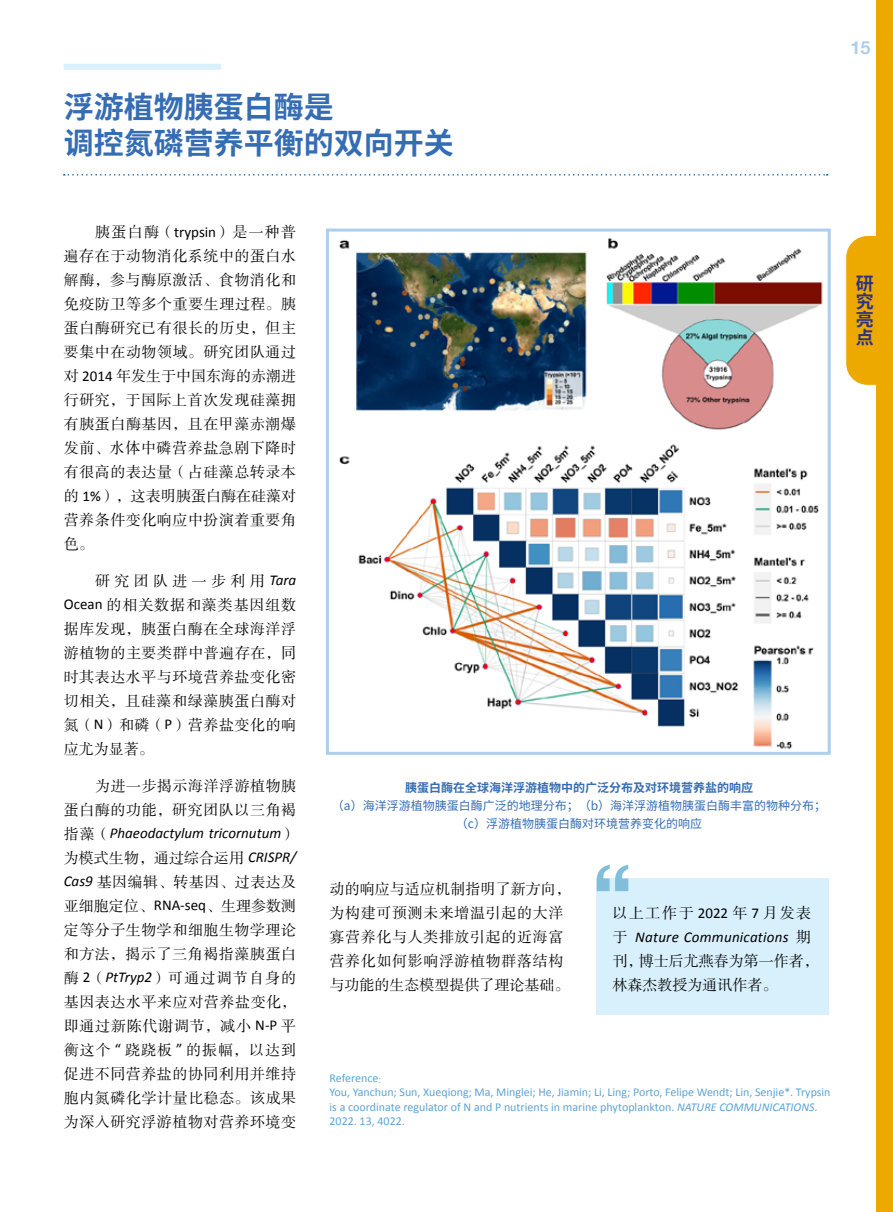
<style>
.page{position:relative;width:893px;height:1212px;background:#fff}
.page>*{position:absolute;margin:0;border:0;box-sizing:border-box;transform-origin:0 0}
.t1{font:700 30px/36px "Source Han Sans CN";color:#356db5}
.t2{font:700 18px/18px "Source Han Sans CN";color:#2c3384;text-align:justify}
.t3{font:700 18px "Helvetica Neue";color:#accfee}
.t4{font:15px/24px "FZSSJW GB1 0";letter-spacing:.035em;color:#000;text-align:justify}
.t5{font:italic 15px "Calibri";color:#000}
.t6{font:15px/24px "FZSSJW GB1 0";color:#000}
.t7{font:15px "FZSSJW GB1 0";letter-spacing:.105em;color:#000}
.t8{font:12px/14.4px "Calibri";color:#5da4d4}
.t9{font:12px/18px "Source Han Sans CN";color:#356db5;text-align:center}
.t10{font:700 12px "Source Han Sans CN";color:#356db5}
.s1{font-family:"Calibri"}
.s2{font-family:"Calibri";font-style:italic}
.s3{font-family:"FZSSJW GB1 0";font-style:normal}
.s4{font-family:"Adobe Song Std";font-weight:300}
.s5{font-style:italic}
</style>
<div class="page">
<div style="left:876px;top:0;width:17px;height:1212px;background:#eea900"></div>
<svg style="left:846px;top:236px;width:30px;height:149px;background:#eead0d"></svg>
<svg style="left:64px;top:174px;width:764px;height:2px"></svg>
<div style="left:64px;top:64px;width:157px;height:6px;background:#d8effc"></div>
<div style="left:597px;top:878px;width:232px;height:136px;background:#d8effc"></div>
<svg style="left:597px;top:865px;width:31px;height:26px"></svg>
<img style="left:339px;top:237px;width:484px;height:512px">
<div style="left:326px;top:229px;width:505px;height:526px;border:3px solid #accfee"></div>
<h1 class="t1" style="left:64px;top:89px;width:392px">浮游植物胰蛋白酶是<br>调控氮磷营养平衡的双向开关</h1>
<p class="t3" style="left:850px;top:34px;width:22px">15</p>
<p class="t4" style="left:64px;top:221px;width:234px;text-indent:32px">胰蛋白酶（<span class="s1">trypsin</span>）是一种普遍存在于动物消化系统中的蛋白水解酶，参与酶原激活、食物消化和免疫防卫等多个重要生理过程。胰蛋白酶研究已有很长的历史，但主要集中在动物领域。研究团队通过对 <span class="s1">2014</span> 年发生于中国东海的赤潮进行研究，于国际上首次发现硅藻拥有胰蛋白酶基因，且在甲藻赤潮爆发前、水体中磷营养盐急剧下降时有很高的表达量（占硅藻总转录本的 <span class="s1">1%</span>），这表明胰蛋白酶在硅藻对营养条件变化响应中扮演着重要角色。</p>
<p class="t4" style="left:64px;top:570px;width:234px;text-indent:31px">研究团队进一步利用<span class="s2">Tara </span><span class="s1">Ocean</span> 的相关数据和藻类基因组数据库发现，胰蛋白酶在全球海洋浮游植物的主要类群中普遍存在，同时其表达水平与环境营养盐变化密切相关，且硅藻和绿藻胰蛋白酶对氮（<span class="s1">N</span>）和磷（<span class="s1">P</span>）营养盐变化的响应尤为显著。</p>
<p class="t4" style="left:64px;top:774px;width:234px;text-align:right">为进一步揭示海洋浮游植物胰<br>蛋白酶的功能，研究团队以三角褐</p>
<p class="t5" style="left:64px;top:824px;width:234px"><span class="s3">指藻（</span>Phaeodactylum tricornutum<span class="s3">）</span></p>
<p class="t4" style="left:64px;top:846px;width:234px">为模式生物，通过综合运用 <span class="s2">CRISPR/ Cas9</span> 基因编辑、转基因、过表达及亚细胞定位、<span class="s1">RNA-seq</span>、生理参数测定等分子生物学和细胞生物学理论和方法，揭示了三角褐指藻胰蛋白酶 <span class="s1">2</span>（<span class="s2">PtTryp2</span>）可通过调节自身的基因表达水平来应对营养盐变化，即通过新陈代谢调节，减小 <span class="s1">N-P</span> 平衡这个 <span class="s1">“</span> 跷跷板 <span class="s1">”</span> 的振幅，以达到促进不同营养盐的协同利用并维持胞内氮磷化学计量比稳态。该成果为深入研究浮游植物对营养环境变</p>
<p class="t2" style="left:856px;top:275px;width:19px">研究亮点</p>
<p class="t10" style="left:405px;top:781px;width:349px">胰蛋白酶在全球海洋浮游植物中的广泛分布及对环境营养盐的响应</p>
<p class="t9" style="left:332px;top:797px;width:496px">（a）海洋浮游植物胰蛋白酶广泛的地理分布；（b）海洋浮游植物胰蛋白酶丰富的物种分布；（c）浮游植物胰蛋白酶对环境营养变化的响应</p>
<p class="t4" style="left:330px;top:878px;width:243px;text-align:left">动的响应与适应机制指明了新方向，为构建可预测未来增温引起的大洋寡营养化与人类排放引起的近海富营养化如何影响浮游植物群落结构与功能的生态模型提供了理论基础。</p>
<p class="t7" style="left:612px;top:905px;width:200px">以上工作于 <span class="s1">2022</span> 年 <span class="s1">7</span> 月发表</p>
<p class="t5" style="left:612px;top:927px;width:200px"><span class="s3">于</span> Nature Communications <span class="s3">期</span></p>
<p class="t6" style="left:612px;top:950px;width:208px">刊，博士后尤燕春为第一作者，林森杰教授为通讯作者。</p>
<p class="t8" style="left:330px;top:1070px;width:503px">Reference<span class="s4">:<br></span>You, Yanchun; Sun, Xueqiong; Ma, Minglei; He, Jiamin; Li, Ling; Porto, Felipe Wendt; Lin, Senjie*. Trypsin is a coordinate regulator of N and P nutrients in marine phytoplankton. <span class="s5">NATURE COMMUNICATIONS</span>.<br>2022. 13, 4022.</p>
</div>
